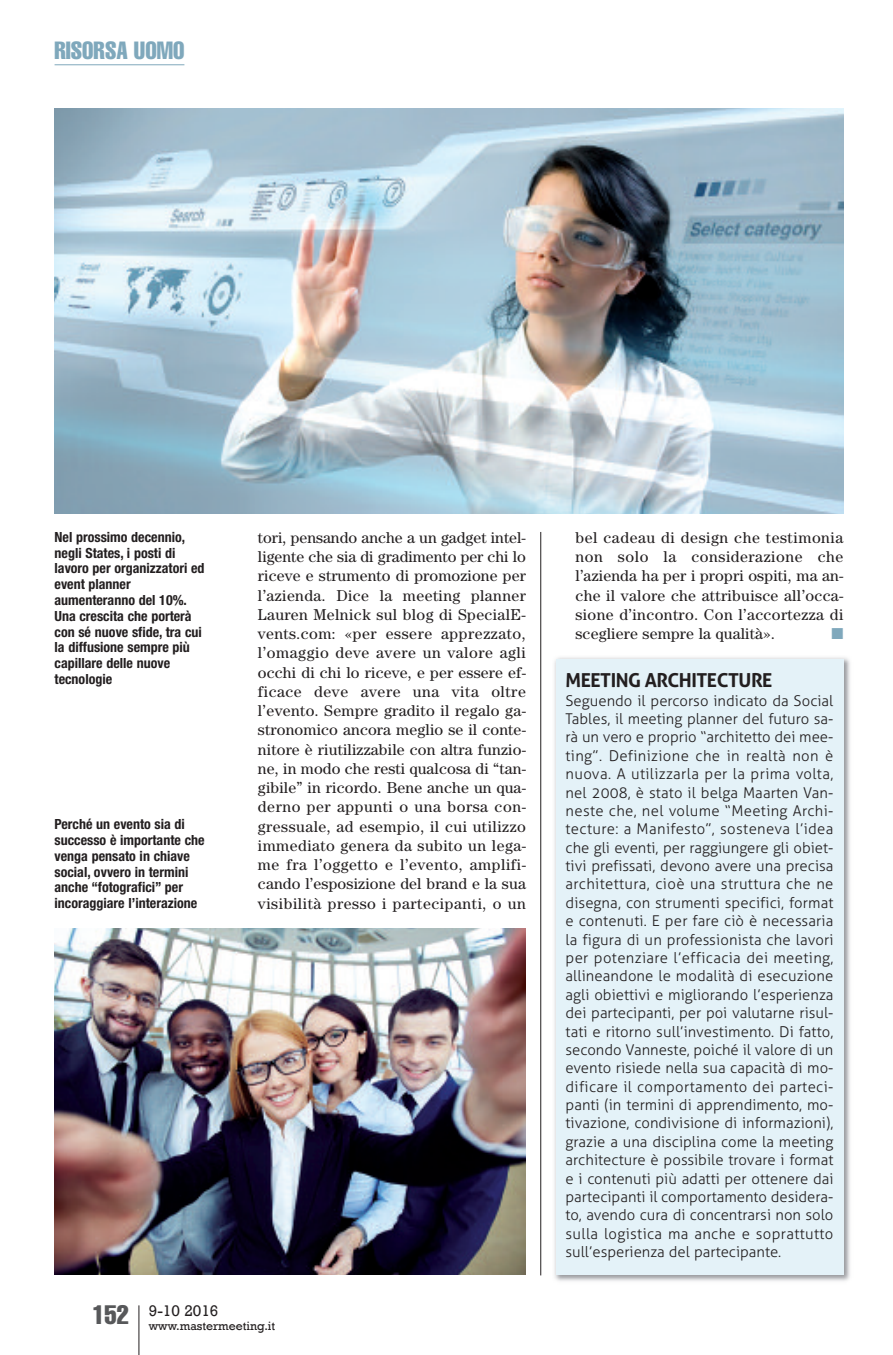
<style>
.page{position:relative;width:893px;height:1355px;background:#fff}
.page>*{position:absolute;margin:0;border:0;box-sizing:border-box;transform-origin:0 0}
.t1{font:extra-condensed 24.5px "Helvetica";color:#7fa8bc}
.t2{font:700 19.25px "Aller";letter-spacing:-.025em;color:#231f20}
.t3{font:15.75px/19.2px "Century";letter-spacing:.025em;color:#231f20;text-align:justify}
.t4{font:15.75px "Rockwell";color:#231f20}
.t5{font:15.75px "Zapf Dingbats";color:#7fa8bc}
.t6{font:300 14.88px/18.4px "Aller";color:#231f20;text-align:justify}
.t7{font:700 condensed 14px/15.8px "Helvetica Neue";color:#231f20}
.t8{font:12.25px "Rockwell";color:#231f20}
</style>
<div class="page">
<hr style="left:138px;top:1305px;width:1px;height:49px;background:#231f20">
<hr style="left:55px;top:64px;width:129px;height:1px;background:#7fa8bc">
<hr style="left:540px;top:532px;width:1px;height:743px;background:#231f20">
<img style="left:554px;top:657px;width:296px;height:624px">
<div style="left:556px;top:659px;width:287px;height:615px;background:#e4f2f8"></div>
<img style="left:55px;top:108px;width:788px;height:405px">
<img style="left:55px;top:928px;width:471px;height:346px">
<h1 class="t1" style="left:55px;top:42px;width:131px">RISORSA UOMO</h1>
<p class="t7" style="left:55px;top:530px;width:151px">Nel prossimo decennio, negli States, i posti di lavoro per organizzatori ed event planner aumenteranno del 10%.<br>Una crescita che porterà con sé nuove sfide, tra cui la diffusione sempre più capillare delle nuove tecnologie</p>
<p class="t7" style="left:55px;top:817px;width:152px">Perché un evento sia di successo è importante che venga pensato in chiave social, ovvero in termini anche “fotografici” per incoraggiare l’interazione</p>
<p class="t3" style="left:258px;top:529px;width:270px">tori, pensando anche a un gadget intel&shy;ligente che sia di gradimento per chi lo riceve e strumento di promozione per l’azienda. Dice la meeting planner Lauren Melnick sul blog di SpecialE&shy;vents.com: «per essere apprezzato, l’omaggio deve avere un valore agli occhi di chi lo riceve, e per essere ef&shy;ficace deve avere una vita oltre l’evento. Sempre gradito il regalo ga&shy;stronomico ancora meglio se il conte&shy;nitore è riutilizzabile con altra funzio&shy;ne, in modo che resti qualcosa di “tan&shy;gibile” in ricordo. Bene anche un qua&shy;derno per appunti o una borsa con&shy;gressuale, ad esempio, il cui utilizzo immediato genera da subito un lega&shy;me fra l’oggetto e l’evento, amplifi&shy;cando l’esposizione del brand e la sua visibilità presso i partecipanti, o un</p>
<p class="t8" style="left:92px;top:1318px;width:184px"><sup>152</sup> www.mastermeeting.it</p>
<p class="t4" style="left:149px;top:1300px;width:71px">9-10 2016</p>
<p class="t3" style="left:575px;top:529px;width:270px">bel cadeau di design che testimonia non solo la considerazione che l’azienda ha per i propri ospiti, ma an&shy;che il valore che attribuisce all’occa&shy;sione d’incontro. Con l’accortezza di scegliere sempre la qualità».</p>
<p class="t5" style="left:831px;top:624px;width:13px">■</p>
<p class="t2" style="left:566px;top:669px;width:208px">MEETING ARCHITECTURE</p>
<p class="t6" style="left:566px;top:691px;width:269px">Seguendo il percorso indicato da Social Tables, il meeting planner del futuro sa&shy;rà un vero e proprio “architetto dei mee&shy;ting”. Definizione che in realtà non è nuova. A utilizzarla per la prima volta, nel 2008, è stato il belga Maarten Van&shy;neste che, nel volume “Meeting Archi&shy;tecture: a Manifesto”, sosteneva l’idea che gli eventi, per raggiungere gli obiet&shy;tivi prefissati, devono avere una precisa architettura, cioè una struttura che ne disegna, con strumenti specifici, format e contenuti. E per fare ciò è necessaria la figura di un professionista che lavori per potenziare l’efficacia dei meeting, allineandone le modalità di esecuzione agli obiettivi e migliorando l’esperienza dei partecipanti, per poi valutarne risul&shy;tati e ritorno sull’investimento. Di fatto, secondo Vanneste, poiché il valore di un evento risiede nella sua capacità di mo&shy;dificare il comportamento dei parteci&shy;panti (in termini di apprendimento, mo&shy;tivazione, condivisione di informazioni), grazie a una disciplina come la meeting architecture è possibile trovare i format e i contenuti più adatti per ottenere dai partecipanti il comportamento desidera&shy;to, avendo cura di concentrarsi non solo sulla logistica ma anche e soprattutto sull’esperienza del partecipante.</p>
</div>
